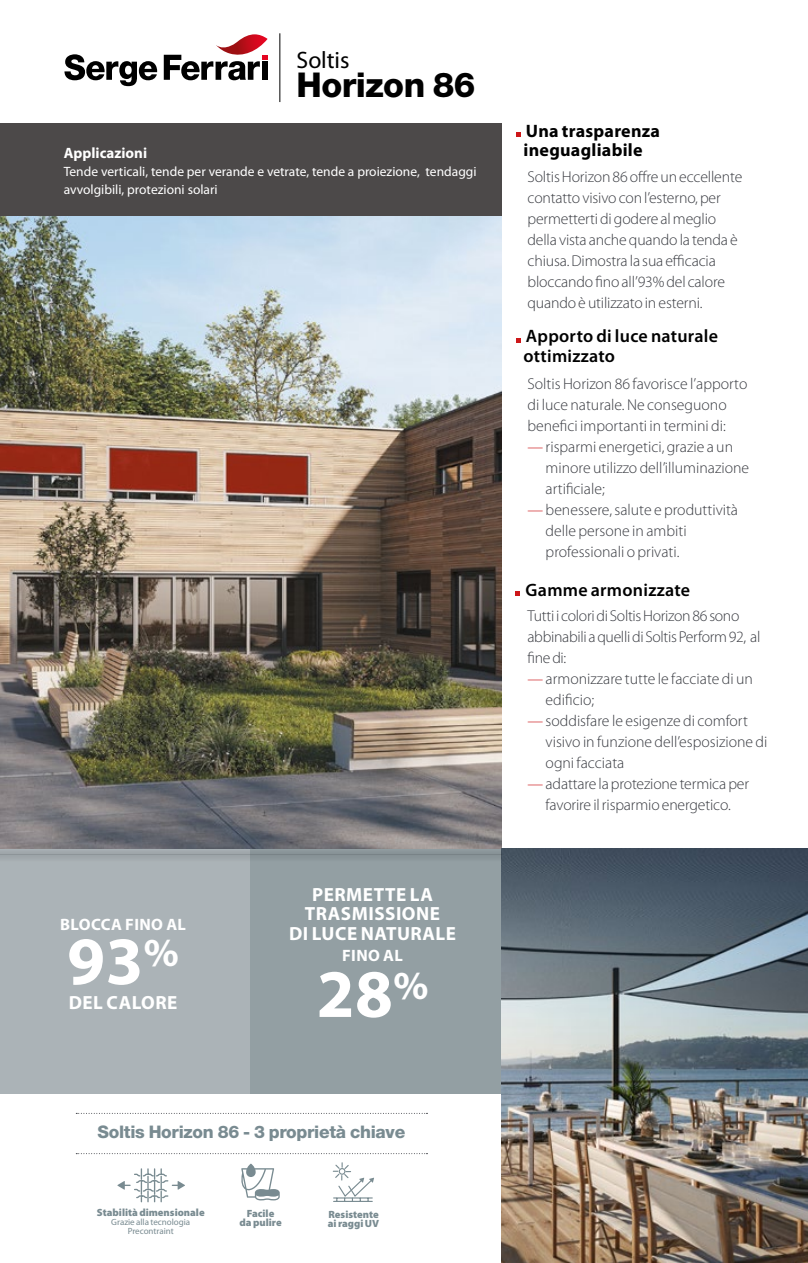
<style>
.page{position:relative;width:808px;height:1263px;background:#fff}
.page>*{position:absolute;margin:0;border:0;box-sizing:border-box;transform-origin:0 0}
.t1{font:700 68.4px "Myriad Pro";color:#fff}
.t2{font:800 34.2px "Helvetica Neue LT Std";letter-spacing:-.015em;color:#000}
.t3{font:23.85px "Myriad Pro";letter-spacing:-.005em;color:#000}
.t4{font:700 19.05px/19.5px "Myriad Pro";letter-spacing:.025em;color:#fff;text-align:center}
.t5{font:600 18px/19.5px "Myriad Pro";letter-spacing:.015em;color:#000}
.t6{font:700 18px/19.5px "Myriad Pro";letter-spacing:.015em;color:#000}
.t7{font:800 17.4px "Helvetica Neue LT Std";letter-spacing:-.015em;color:#798b91}
.t8{font:700 16.5px "Myriad Pro";letter-spacing:.025em;color:#fff}
.t9{font:300 15.75px/21px "Myriad Pro";letter-spacing:-.005em;color:#393b41}
.t10{font:700 15px "Myriad Pro";color:#fff}
.t11{font:13.5px/18px "Myriad Pro";color:#fff}
.t12{font:900 10.5px/9.1px "Myriad Pro";color:#798b91;text-align:center}
.t13{font:9px/9.1px "Myriad Pro";color:#798b91;text-align:center}
.s1{color:#cd1719}
</style>
<div class="page">
<div style="left:0;top:848px;width:251px;height:246px;background:#abb3b7"></div>
<div style="left:251px;top:848px;width:251px;height:246px;background:#939fa3"></div>
<hr style="left:280px;top:33px;width:1px;height:69px;background:#000">
<svg style="left:64px;top:54px;width:93px;height:32px"></svg>
<svg style="left:164px;top:34px;width:104px;height:46px"></svg>
<div style="left:0;top:123px;width:502px;height:94px;background:#4c4949"></div>
<img style="left:0;top:216px;width:502px;height:632px">
<svg style="left:117px;top:1168px;width:68px;height:35px"></svg>
<img style="left:502px;top:848px;width:306px;height:415px">
<svg style="left:0;top:854px;width:502px;height:7px"></svg>
<svg style="left:0;top:848px;width:502px;height:6px"></svg>
<svg style="left:76px;top:1153px;width:351px;height:1px"></svg>
<svg style="left:76px;top:1113px;width:351px;height:1px"></svg>
<svg style="left:241px;top:1164px;width:39px;height:36px"></svg>
<svg style="left:332px;top:1162px;width:42px;height:40px"></svg>
<svg style="left:517px;top:133px;width:4px;height:4px"></svg>
<svg style="left:515px;top:592px;width:4px;height:4px"></svg>
<svg style="left:517px;top:338px;width:4px;height:4px"></svg>
<h3 class="t3" style="left:296px;top:45px;width:55px">Soltis</h3>
<h2 class="t2" style="left:296px;top:64px;width:180px">Horizon 86</h2>
<p class="t10" style="left:64px;top:143px;width:85px">Applicazioni</p>
<p class="t11" style="left:64px;top:162px;width:414px">Tende verticali, tende per verande e vetrate, tende a proiezione, tendaggi avvolgibili, protezioni solari</p>
<p class="t8" style="left:60px;top:913px;width:127px">BLOCCA FINO AL</p>
<h1 class="t1" style="left:67px;top:916px;width:113px">93<sup>%</sup></h1>
<p class="t4" style="left:69px;top:992px;width:110px">DEL CALORE</p>
<p class="t4" style="left:289px;top:884px;width:168px">PERMETTE LA<br>TRASMISSIONE<br>DI LUCE NATURALE</p>
<p class="t8" style="left:342px;top:944px;width:62px">FINO AL</p>
<h1 class="t1" style="left:317px;top:949px;width:113px">28<sup>%</sup></h1>
<p class="t7" style="left:97px;top:1121px;width:309px">Soltis Horizon 86 - 3 proprietà chiave</p>
<p class="t12" style="left:97px;top:1207px;width:109px">Stabilità dimensionale</p>
<p class="t13" style="left:111px;top:1217px;width:80px">Grazie alla tecnologia<br>Precontraint</p>
<p class="t12" style="left:239px;top:1209px;width:44px">Facile da pulire</p>
<p class="t12" style="left:328px;top:1210px;width:53px;text-align:left">Resistente ai raggi UV</p>
<p class="t6" style="left:523px;top:120px;width:138px">Una trasparenza ineguagliabile</p>
<p class="t9" style="left:527px;top:166px;width:216px">Soltis Horizon 86 offre un eccellente contatto visivo con l’esterno, per permetterti di godere al meglio della vista anche quando la tenda è chiusa. Dimostra la sua efficacia bloccando fino all’93% del calore quando è utilizzato in esterni.</p>
<p class="t5" style="left:523px;top:326px;width:196px">Apporto di luce naturale ottimizzato</p>
<p class="t9" style="left:527px;top:373px;width:221px">Soltis Horizon 86 favorisce l’apporto</p>
<p class="t9" style="left:527px;top:394px;width:201px">di luce naturale. Ne conseguono</p>
<p class="t9" style="left:527px;top:415px;width:200px">benefici importanti in termini di:</p>
<p class="t9" style="left:527px;top:436px;width:207px"><span class="s1">—</span>risparmi energetici, grazie a un</p>
<p class="t9" style="left:546px;top:457px;width:205px">minore utilizzo dell’illuminazione</p>
<p class="t9" style="left:546px;top:478px;width:61px">artificiale;</p>
<p class="t9" style="left:527px;top:499px;width:212px"><span class="s1">—</span>benessere, salute e produttività</p>
<p class="t9" style="left:546px;top:520px;width:142px">delle persone in ambiti</p>
<p class="t9" style="left:546px;top:541px;width:135px">professionali o privati.</p>
<p class="t5" style="left:525px;top:580px;width:166px">Gamme armonizzate</p>
<p class="t9" style="left:527px;top:605px;width:213px">Tutti i colori di Soltis Horizon 86 sono</p>
<p class="t9" style="left:527px;top:626px;width:234px">abbinabili a quelli di Soltis Perform 92, al</p>
<p class="t9" style="left:527px;top:647px;width:40px">fine di:</p>
<p class="t9" style="left:527px;top:668px;width:227px"><span class="s1">—</span>armonizzare tutte le facciate di un</p>
<p class="t9" style="left:546px;top:689px;width:50px">edificio;</p>
<p class="t9" style="left:527px;top:710px;width:222px"><span class="s1">—</span>soddisfare le esigenze di comfort</p>
<p class="t9" style="left:546px;top:731px;width:223px">visivo in funzione dell’esposizione di</p>
<p class="t9" style="left:546px;top:752px;width:80px">ogni facciata</p>
<p class="t9" style="left:527px;top:773px;width:223px;text-align:center"><span class="s1">—</span> adattare la protezione termica per favorire il risparmio energetico.</p>
</div>
